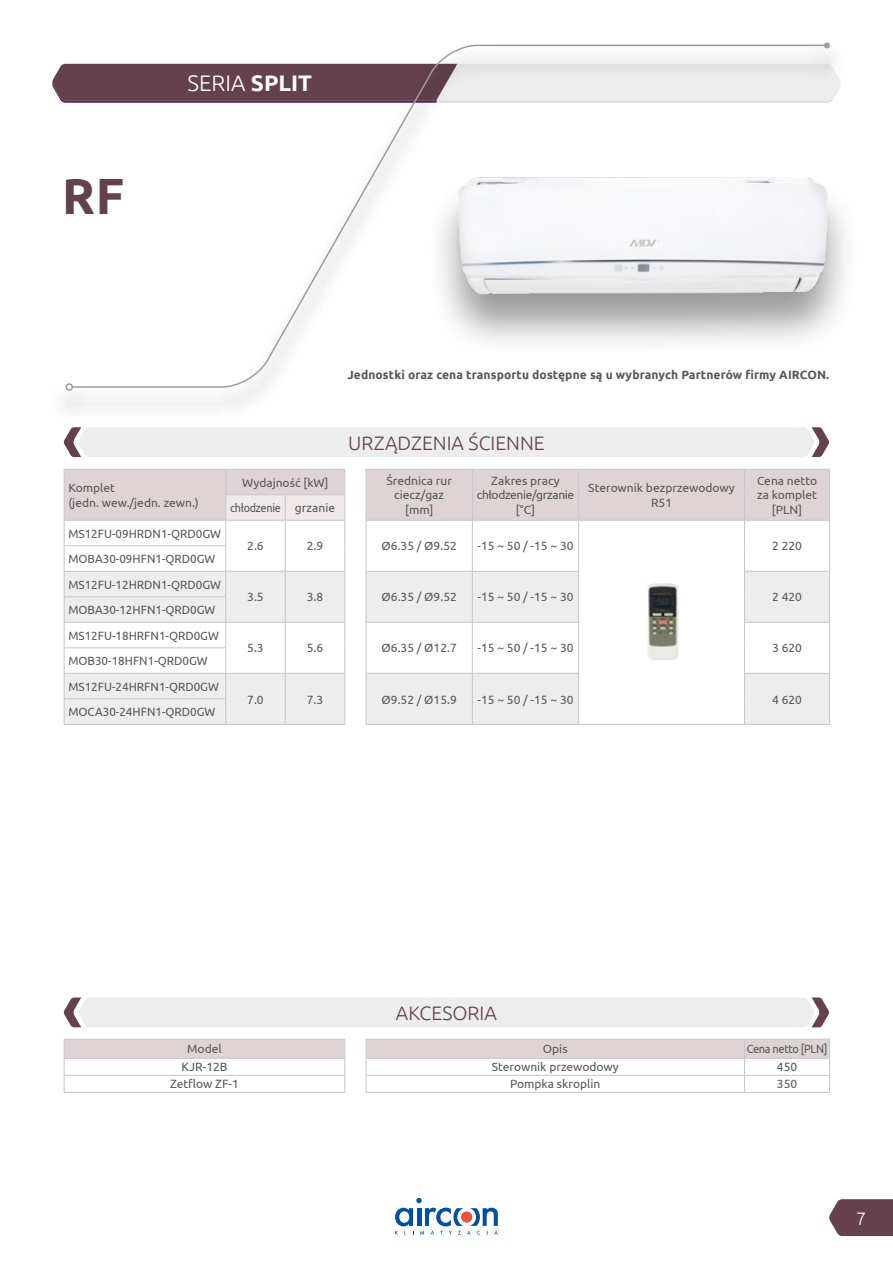
<style>
.page{position:relative;width:893px;height:1263px;background:#fff}
.page>*{position:absolute;margin:0;border:0;box-sizing:border-box;transform-origin:0 0}
.t1{font:700 51px "Ubuntu";color:#63414d}
.t2{font:300 22.5px "Ubuntu";color:#fff}
.t3{font:300 19.5px "Ubuntu";color:#63414d}
.t4{font:300 18px "Ubuntu";color:#fff}
.t5{font:12px/14.4px "Ubuntu";color:#575756}
.t6{font:700 12px "Ubuntu";letter-spacing:.01em;color:#575756}
.t7{font:12px/14.4px "Ubuntu";letter-spacing:-.03em;color:#575756;text-align:center}
.t8{font:12px "Ubuntu";letter-spacing:-.02em;color:#575756;scale:.9 1}
.t9{font:12px "Ubuntu";letter-spacing:-.03em;color:#575756;scale:.92 1}
.s1{font-weight:700}
</style>
<div class="page">
<svg style="left:829px;top:1199px;width:64px;height:37px;background:#6f505b"></svg>
<svg style="left:395px;top:1198px;width:103px;height:37px"></svg>
<div style="left:49px;top:42px;width:797px;height:381px;background:#000;opacity:.75"></div>
<svg style="left:71px;top:44px;width:757px;height:344px"></svg>
<svg style="left:824px;top:42px;width:6px;height:6px"></svg>
<div style="left:66px;top:383px;width:7px;height:8px;border:2px solid #9d9d9c;border-radius:50%"></div>
<div style="left:64px;top:427px;width:765px;height:30px;background:#ededed"></div>
<svg style="left:64px;top:997px;width:765px;height:30px;background:#eae9e9"></svg>
<hr style="left:579px;top:724px;width:165px;height:1px;background:#c6c6c6">
<hr style="left:226px;top:724px;width:59px;height:1px;background:#c6c6c6">
<hr style="left:285px;top:724px;width:60px;height:1px;background:#c6c6c6">
<hr style="left:366px;top:724px;width:106px;height:1px;background:#c6c6c6">
<hr style="left:472px;top:724px;width:107px;height:1px;background:#c6c6c6">
<hr style="left:744px;top:724px;width:86px;height:1px;background:#c6c6c6">
<svg style="left:64px;top:469px;width:766px;height:255px"></svg>
<hr style="left:64px;top:724px;width:162px;height:1px;background:#c6c6c6">
<hr style="left:366px;top:1092px;width:378px;height:1px;background:#c6c6c6">
<svg style="left:64px;top:1039px;width:766px;height:53px"></svg>
<hr style="left:744px;top:1092px;width:86px;height:1px;background:#c6c6c6">
<hr style="left:64px;top:1092px;width:281px;height:1px;background:#c6c6c6">
<img style="left:647px;top:583px;width:31px;height:77px">
<h1 class="t1" style="left:62px;top:165px;width:63px">RF</h1>
<h2 class="t2" style="left:188px;top:69px;width:126px">SERIA <span class="s1">SPLIT</span></h2>
<p class="t6" style="left:347px;top:367px;width:483px">Jednostki oraz cena transportu dostępne są u wybranych Partnerów firmy AIRCON.</p>
<h3 class="t3" style="left:348px;top:431px;width:198px">URZĄDZENIA ŚCIENNE</h3>
<p class="t5" style="left:68px;top:480px;width:132px">Komplet<br>(jedn. wew./jedn. zewn.)</p>
<p class="t5" style="left:242px;top:475px;width:88px">Wydajność [kW]</p>
<p class="t5" style="left:386px;top:473px;width:67px;text-align:center">Średnica rur ciecz/gaz [mm]</p>
<p class="t7" style="left:477px;top:473px;width:99px">Zakres pracy chłodzenie/grzanie [°C]</p>
<p class="t5" style="left:588px;top:480px;width:148px;text-align:center">Sterownik bezprzewodowy<br>R51</p>
<p class="t5" style="left:757px;top:473px;width:62px">Cena netto za komplet</p>
<p class="t8" style="left:230px;top:501px;width:118px">chłodzenie grzanie</p>
<p class="t5" style="left:772px;top:502px;width:32px">[PLN]</p>
<p class="t5" style="left:68px;top:526px;width:154px">MS12FU-09HRDN1-QRD0GW</p>
<p class="t5" style="left:68px;top:546px;width:154px;line-height:25.5px">MOBA30-09HFN1-QRD0GW<br>MS12FU-12HRDN1-QRD0GW</p>
<p class="t5" style="left:68px;top:597px;width:152px;line-height:25.5px">MOBA30-12HFN1-QRD0GW<br>MS12FU-18HRFN1-QRD0GW</p>
<p class="t5" style="left:68px;top:648px;width:152px;line-height:25.5px">MOB30-18HFN1-QRD0GW<br>MS12FU-24HRFN1-QRD0GW</p>
<p class="t5" style="left:68px;top:704px;width:148px">MOCA30-24HFN1-QRD0GW</p>
<p class="t5" style="left:247px;top:539px;width:18px">2.6</p>
<p class="t5" style="left:307px;top:539px;width:18px">2.9</p>
<p class="t5" style="left:382px;top:539px;width:77px">Ø6.35 / Ø9.52</p>
<p class="t5" style="left:477px;top:539px;width:98px">-15 ~ 50 / -15 ~ 30</p>
<p class="t5" style="left:772px;top:539px;width:31px">2 220</p>
<p class="t5" style="left:247px;top:590px;width:18px">3.5</p>
<p class="t5" style="left:307px;top:590px;width:18px">3.8</p>
<p class="t5" style="left:382px;top:590px;width:77px">Ø6.35 / Ø9.52</p>
<p class="t5" style="left:477px;top:590px;width:98px">-15 ~ 50 / -15 ~ 30</p>
<p class="t5" style="left:772px;top:590px;width:31px">2 420</p>
<p class="t5" style="left:247px;top:641px;width:18px">5.3</p>
<p class="t5" style="left:307px;top:641px;width:18px">5.6</p>
<p class="t5" style="left:382px;top:641px;width:77px">Ø6.35 / Ø12.7</p>
<p class="t5" style="left:477px;top:641px;width:98px">-15 ~ 50 / -15 ~ 30</p>
<p class="t5" style="left:772px;top:641px;width:31px">3 620</p>
<p class="t5" style="left:247px;top:692px;width:18px">7.0</p>
<p class="t5" style="left:307px;top:692px;width:18px">7.3</p>
<p class="t5" style="left:382px;top:692px;width:77px">Ø9.52 / Ø15.9</p>
<p class="t5" style="left:477px;top:692px;width:98px">-15 ~ 50 / -15 ~ 30</p>
<p class="t5" style="left:772px;top:692px;width:31px">4 620</p>
<h3 class="t3" style="left:396px;top:1001px;width:102px">AKCESORIA</h3>
<p class="t5" style="left:187px;top:1041px;width:36px">Model</p>
<p class="t5" style="left:543px;top:1041px;width:26px">Opis</p>
<p class="t9" style="left:747px;top:1042px;width:89px">Cena netto [PLN]</p>
<p class="t5" style="left:181px;top:1060px;width:48px">KJR-12B</p>
<p class="t5" style="left:492px;top:1060px;width:129px">Sterownik przewodowy</p>
<p class="t5" style="left:777px;top:1060px;width:22px">450</p>
<p class="t5" style="left:170px;top:1077px;width:70px">Zetflow ZF-1</p>
<p class="t5" style="left:510px;top:1077px;width:92px">Pompka skroplin</p>
<p class="t5" style="left:777px;top:1077px;width:22px">350</p>
<h3 class="t4" style="left:856px;top:1207px;width:12px">7</h3>
</div>
